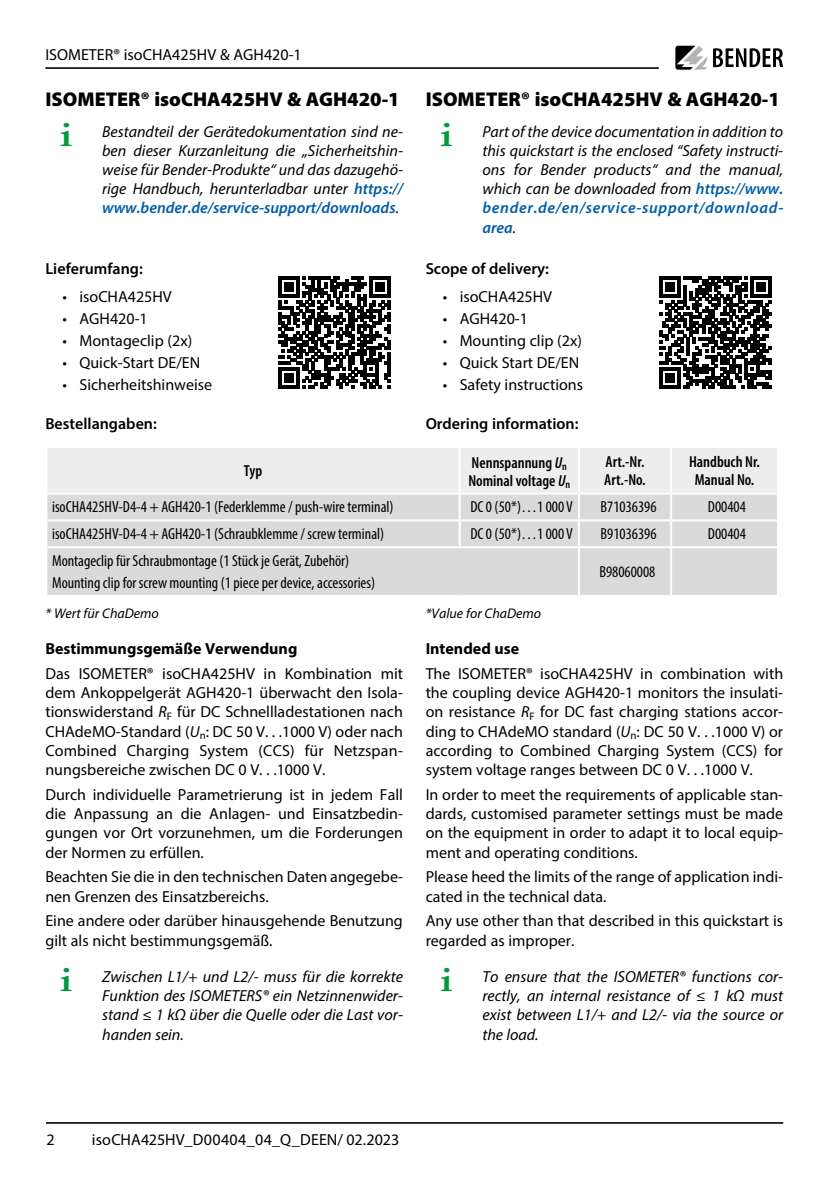
<style>
.page{position:relative;width:840px;height:1191px;background:#fff}
.page>*{position:absolute;margin:0;border:0;box-sizing:border-box;transform-origin:0 0}
.t1{font:700 36px "Garamond";color:#009a3e;scale:1.2 1}
.Hauptüberschrift{font:900 20px "Myriad Pro";color:#000}
.Grundschrift_2sprach{font:16px/19.2px "Myriad Pro";color:#000;text-align:justify}
.t2{font:italic 16px/19.2px "Myriad Pro";color:#000;text-align:justify}
.Tabelle{font:condensed 16px "Myriad Pro";color:#000}
.Tabelle_Kopf__s{font:600 condensed 16px/18px "Myriad Pro";color:#000}
.Zwischenüberschrift{font:600 16px "Myriad Pro";color:#000}
.Überschrift{font:700 16px "Myriad Pro";color:#000}
.Bildunterschrift{font:italic 14px "Myriad Pro";color:#000}
.s1{font-weight:600;color:#005da9}
.s2{font-style:italic}
</style>
<div class="page">
<svg style="left:659px;top:276px;width:112px;height:113px"></svg>
<svg style="left:278px;top:276px;width:113px;height:113px"></svg>
<div style="left:47px;top:448px;width:729px;height:44px;background:#ededed"></div>
<div style="left:47px;top:494px;width:729px;height:101px;background:#dadada"></div>
<hr style="left:458px;top:448px;width:2px;height:44px;background:#fff">
<hr style="left:577px;top:448px;width:2px;height:44px;background:#fff">
<hr style="left:669px;top:448px;width:2px;height:44px;background:#fff">
<hr style="left:458px;top:494px;width:2px;height:25px;background:#fff">
<hr style="left:577px;top:494px;width:2px;height:25px;background:#fff">
<hr style="left:669px;top:494px;width:2px;height:25px;background:#fff">
<hr style="left:45px;top:519px;width:414px;height:2px;background:#fff">
<hr style="left:459px;top:519px;width:119px;height:2px;background:#fff">
<hr style="left:458px;top:521px;width:2px;height:25px;background:#fff">
<hr style="left:578px;top:519px;width:92px;height:2px;background:#fff">
<hr style="left:577px;top:521px;width:2px;height:25px;background:#fff">
<hr style="left:670px;top:519px;width:108px;height:2px;background:#fff">
<hr style="left:669px;top:521px;width:2px;height:25px;background:#fff">
<hr style="left:45px;top:546px;width:414px;height:2px;background:#fff">
<hr style="left:459px;top:546px;width:119px;height:2px;background:#fff">
<hr style="left:578px;top:546px;width:92px;height:2px;background:#fff">
<hr style="left:670px;top:546px;width:108px;height:2px;background:#fff">
<hr style="left:577px;top:548px;width:2px;height:47px;background:#fff">
<hr style="left:669px;top:548px;width:2px;height:47px;background:#fff">
<hr style="left:46px;top:1122px;width:736px;height:1px;background:#000">
<hr style="left:46px;top:67px;width:611px;height:2px;background:#000">
<svg style="left:675px;top:46px;width:107px;height:24px"></svg>
<p class="Grundschrift_2sprach" style="left:45px;top:45px;width:258px">ISOMETER® isoCHA425HV &amp; AGH420-1</p>
<p class="Hauptüberschrift" style="left:45px;top:88px;width:355px">ISOMETER® isoCHA425HV &amp; AGH420-1</p>
<p class="t1" style="left:60px;top:110px;width:12px">i</p>
<p class="t2" style="left:102px;top:121px;width:302px">Bestandteil der Gerätedokumentation sind ne&shy;ben dieser Kurzanleitung die „Sicherheitshin&shy;weise für Bender-Produkte“ und das dazugehö&shy;rige Handbuch, herunterladbar unter <span class="s1">https:// www.bender.de/service-support/downloads</span>.</p>
<p class="Zwischenüberschrift" style="left:45px;top:259px;width:99px">Lieferumfang:</p>
<p class="Grundschrift_2sprach" style="left:62px;top:287px;width:111px">• isoCHA425HV</p>
<p class="Grundschrift_2sprach" style="left:62px;top:309px;width:87px">• AGH420-1</p>
<p class="Grundschrift_2sprach" style="left:62px;top:331px;width:131px">• Montageclip (2x)</p>
<p class="Grundschrift_2sprach" style="left:62px;top:353px;width:139px">• Quick-Start DE/EN</p>
<p class="Grundschrift_2sprach" style="left:62px;top:375px;width:151px">• Sicherheitshinweise</p>
<p class="Zwischenüberschrift" style="left:45px;top:413px;width:113px">Bestellangaben:</p>
<p class="Hauptüberschrift" style="left:425px;top:88px;width:355px">ISOMETER® isoCHA425HV &amp; AGH420-1</p>
<p class="t1" style="left:440px;top:110px;width:12px">i</p>
<p class="t2" style="left:482px;top:121px;width:302px">Part of the device documentation in addition to this quickstart is the enclosed “Safety instructi&shy;ons for Bender products“ and the manual, which can be downloaded from <span class="s1">https://www. bender.de/en/service-support/download&shy;area</span>.</p>
<p class="Zwischenüberschrift" style="left:425px;top:259px;width:125px">Scope of delivery:</p>
<p class="Grundschrift_2sprach" style="left:442px;top:287px;width:111px">• isoCHA425HV</p>
<p class="Grundschrift_2sprach" style="left:442px;top:309px;width:87px">• AGH420-1</p>
<p class="Grundschrift_2sprach" style="left:442px;top:331px;width:141px">• Mounting clip (2x)</p>
<p class="Grundschrift_2sprach" style="left:442px;top:353px;width:138px">• Quick Start DE/EN</p>
<p class="Grundschrift_2sprach" style="left:442px;top:375px;width:142px">• Safety instructions</p>
<p class="Zwischenüberschrift" style="left:425px;top:413px;width:154px">Ordering information:</p>
<p class="Tabelle_Kopf__s" style="left:244px;top:462px;width:20px">Typ</p>
<p class="Tabelle_Kopf__s" style="left:468px;top:453px;width:103px">Nennspannung <span class="s2">U</span><sub>n<br></sub>Nominal voltage <span class="s2">U</span><sub>n</sub></p>
<p class="Tabelle_Kopf__s" style="left:604px;top:453px;width:43px">Art.-Nr.<br>Art.-No.</p>
<p class="Tabelle_Kopf__s" style="left:688px;top:453px;width:73px;text-align:center">Handbuch Nr.<br>Manual No.</p>
<p class="Tabelle" style="left:52px;top:497px;width:343px">isoCHA425HV-D4-4 + AGH420-1 (Federklemme / push-wire terminal)</p>
<p class="Tabelle" style="left:470px;top:497px;width:104px">DC 0 (50*)…1 000 V</p>
<p class="Tabelle" style="left:600px;top:497px;width:57px">B71036396</p>
<p class="Tabelle" style="left:707px;top:497px;width:39px">D00404</p>
<p class="Tabelle" style="left:52px;top:524px;width:333px">isoCHA425HV-D4-4 + AGH420-1 (Schraubklemme / screw terminal)</p>
<p class="Tabelle" style="left:470px;top:524px;width:104px">DC 0 (50*)…1 000 V</p>
<p class="Tabelle" style="left:600px;top:524px;width:57px">B91036396</p>
<p class="Tabelle" style="left:707px;top:524px;width:39px">D00404</p>
<p class="Tabelle" style="left:52px;top:551px;width:298px">Montageclip für Schraubmontage (1 Stück je Gerät, Zubehör)</p>
<p class="Tabelle" style="left:52px;top:573px;width:324px">Mounting clip for screw mounting (1 piece per device, accessories)</p>
<p class="Tabelle" style="left:599px;top:562px;width:57px">B98060008</p>
<p class="Bildunterschrift" style="left:45px;top:604px;width:115px">* Wert für ChaDemo</p>
<p class="Überschrift" style="left:45px;top:638px;width:253px">Bestimmungsgemäße Verwendung</p>
<p class="Grundschrift_2sprach" style="left:45px;top:664px;width:359px">Das ISOMETER® isoCHA425HV in Kombination mit dem Ankoppelgerät AGH420-1 überwacht den Isola&shy;tionswiderstand <span class="s2">R</span><sub>F</sub> für DC Schnellladestationen nach CHAdeMO-Standard (<span class="s2">U</span><sub>n</sub>: DC 50 V. . .1000 V) oder nach Combined Charging System (CCS) für Netzspan&shy;nungsbereiche zwischen DC 0 V. . .1000 V.</p>
<p class="Grundschrift_2sprach" style="left:45px;top:784px;width:359px">Durch individuelle Parametrierung ist in jedem Fall die Anpassung an die Anlagen- und Einsatzbedin&shy;gungen vor Ort vorzunehmen, um die Forderungen der Normen zu erfüllen.</p>
<p class="Grundschrift_2sprach" style="left:45px;top:867px;width:359px">Beachten Sie die in den technischen Daten angegebe&shy;nen Grenzen des Einsatzbereichs.</p>
<p class="Grundschrift_2sprach" style="left:45px;top:911px;width:359px">Eine andere oder darüber hinausgehende Benutzung gilt als nicht bestimmungsgemäß.</p>
<p class="t1" style="left:60px;top:955px;width:12px">i</p>
<p class="t2" style="left:102px;top:966px;width:302px">Zwischen L1/+ und L2/- muss für die korrekte Funktion des ISOMETERS® ein Netzinnenwider&shy;stand ≤ 1 kΩ über die Quelle oder die Last vor&shy;handen sein.</p>
<p class="Bildunterschrift" style="left:425px;top:604px;width:117px">*Value for ChaDemo</p>
<p class="Überschrift" style="left:425px;top:638px;width:95px">Intended use</p>
<p class="Grundschrift_2sprach" style="left:425px;top:664px;width:359px">The ISOMETER® isoCHA425HV in combination with the coupling device AGH420-1 monitors the insulati&shy;on resistance <span class="s2">R</span><sub>F</sub> for DC fast charging stations accor&shy;ding to CHAdeMO standard (<span class="s2">U</span><sub>n</sub>: DC 50 V. . .1000 V) or according to Combined Charging System (CCS) for system voltage ranges between DC 0 V. . .1000 V.</p>
<p class="Grundschrift_2sprach" style="left:425px;top:784px;width:359px">In order to meet the requirements of applicable stan&shy;dards, customised parameter settings must be made on the equipment in order to adapt it to local equip&shy;ment and operating conditions.</p>
<p class="Grundschrift_2sprach" style="left:425px;top:867px;width:359px">Please heed the limits of the range of application indi&shy;cated in the technical data.</p>
<p class="Grundschrift_2sprach" style="left:425px;top:911px;width:359px">Any use other than that described in this quickstart is regarded as improper.</p>
<p class="t1" style="left:440px;top:955px;width:12px">i</p>
<p class="t2" style="left:482px;top:966px;width:302px">To ensure that the ISOMETER® functions cor&shy;rectly, an internal resistance of ≤ 1 kΩ must exist between L1/+ and L2/- via the source or the load.</p>
<p class="Grundschrift_2sprach" style="left:47px;top:1130px;width:10px">2</p>
<p class="Grundschrift_2sprach" style="left:92px;top:1130px;width:308px">isoCHA425HV_D00404_04_Q_DEEN/ 02.2023</p>
</div>
